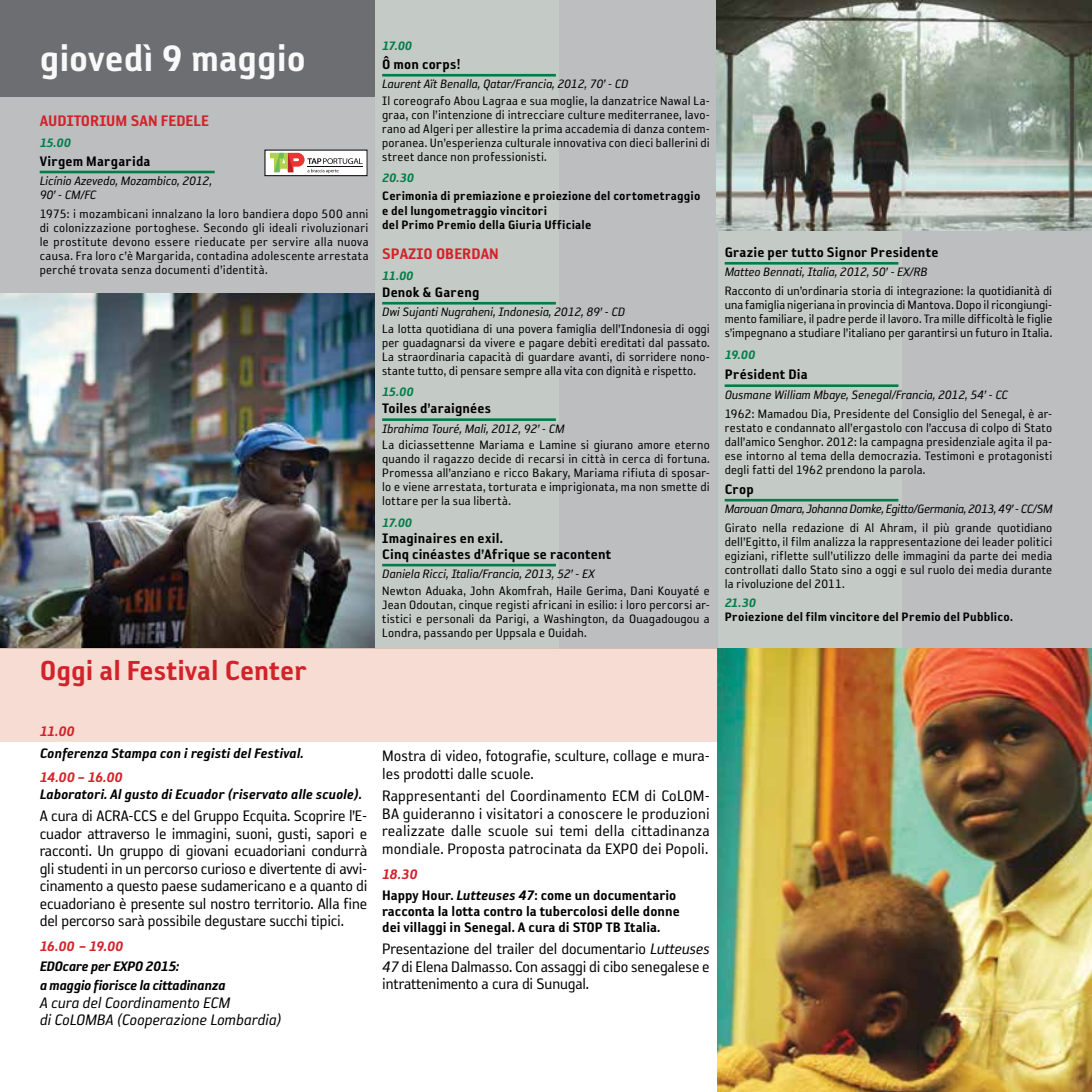
<style>
.page{position:relative;width:1092px;height:1092px;background:#fff}
.page>*{position:absolute;margin:0;border:0;box-sizing:border-box;transform-origin:0 0}
.t1{font:42px "Reykjavik One OT C Gauge";color:#faf9f9}
.t2{font:31.5px "Reykjavik One OT C Gauge";color:#d2232a}
.t3{font:17.5px/17.5px "Reykjavik One OT A Gauge";color:#000;text-align:justify}
.t4{font:italic 17.5px/17.5px "Reykjavik One OT A Gauge";color:#000}
.t5{font:17.5px "Reykjavik One OT C Gauge";color:#d2232a}
.t6{font:15.75px/15.8px "Reykjavik One OT C Gauge";letter-spacing:.01em;color:#000}
.t7{font:italic 15.75px "Reykjavik One OT C Gauge";color:#000}
.t8{font:italic 15.75px/19.2px "Reykjavik One OT C Gauge";letter-spacing:-.02em;color:#000}
.t9{font:italic 15.75px "Reykjavik One OT C Gauge";letter-spacing:-.01em;color:#d2232a}
.t10{font:14px/14px "Reykjavik One OT A Gauge";letter-spacing:.015em;color:#000;text-align:justify}
.t11{font:italic 14px/14px "Reykjavik One OT A Gauge";color:#000}
.t12{font:14px/14.5px "Reykjavik One OT C Gauge";letter-spacing:.015em;color:#000}
.t13{font:italic 14px "Reykjavik One OT A Gauge";letter-spacing:-.02em;color:#000}
.t14{font:italic 14px "Reykjavik One OT C Gauge";color:#007e49}
.s1{font-style:italic;color:#d2232a}
.s2{font-style:italic}
</style>
<div class="page">
<div style="left:0;top:0;width:1091px;height:648px;background:#bdbec0"></div>
<div style="left:375px;top:0;width:183px;height:648px;background:#c4cac5"></div>
<hr style="left:40px;top:171px;width:175px;height:2px;background:#007e49">
<div style="left:0;top:648px;width:1091px;height:93px;background:#f6dcd3"></div>
<div style="left:718px;top:0;width:184px;height:647px;background:#c4cac5"></div>
<hr style="left:382px;top:74px;width:174px;height:2px;background:#007e49">
<hr style="left:382px;top:302px;width:174px;height:2px;background:#007e49">
<hr style="left:382px;top:418px;width:174px;height:3px;background:#007e49">
<hr style="left:382px;top:563px;width:174px;height:3px;background:#007e49">
<hr style="left:724px;top:262px;width:174px;height:2px;background:#007e49">
<hr style="left:724px;top:384px;width:174px;height:3px;background:#007e49">
<hr style="left:724px;top:499px;width:174px;height:2px;background:#007e49">
<img style="left:716px;top:0;width:375px;height:230px">
<img style="left:0;top:293px;width:375px;height:354px">
<img style="left:717px;top:648px;width:374px;height:443px">
<div style="left:0;top:0;width:375px;height:97px;background:#6d6e71"></div>
<div style="left:265px;top:150px;width:102px;height:26px;background:#fff"></div>
<svg style="left:270px;top:153px;width:92px;height:20px"></svg>
<div style="left:265px;top:150px;width:102px;height:26px;border:1px solid #000"></div>
<h1 class="t1" style="left:40px;top:36px;width:267px">giovedì 9 maggio</h1>
<p class="t5" style="left:40px;top:111px;width:19px">Auditorium</p>
<p class="t5" style="left:131px;top:111px;width:47px">San Fedele</p>
<p class="t14" style="left:40px;top:135px;width:33px">15.00</p>
<p class="t6" style="left:40px;top:153px;width:112px">Virgem Margarida</p>
<p class="t11" style="left:40px;top:174px;width:174px">Licínio Azevedo, Mozambico, 2012,<br>90’ - CM/FC</p>
<p class="t10" style="left:40px;top:207px;width:330px">1975: i mozambicani innalzano la loro bandiera dopo 500 anni di colonizzazione portoghese. Secondo gli ideali rivoluzionari le prostitute devono essere rieducate per servire alla nuova causa. Fra loro c’è Margarida, contadina adolescente arrestata perché trovata senza documenti d’identità.</p>
<h2 class="t2" style="left:40px;top:653px;width:268px">Oggi al Festival Center</h2>
<p class="t14" style="left:382px;top:39px;width:31px">17.00</p>
<p class="t6" style="left:382px;top:56px;width:80px">Ô mon corps!</p>
<p class="t11" style="left:382px;top:77px;width:247px">Laurent Aït Benalla, Qatar/Francia, 2012, 70’ - CD</p>
<p class="t10" style="left:382px;top:94px;width:329px">Il coreografo Abou Lagraa e sua moglie, la danzatrice Nawal La&shy;graa, con l’intenzione di intrecciare culture mediterranee, lavo&shy;rano ad Algeri per allestire la prima accademia di danza contem&shy;poranea. Un’esperienza culturale innovativa con dieci ballerini di street dance non professionisti.</p>
<p class="t14" style="left:382px;top:171px;width:33px">20.30</p>
<p class="t12" style="left:382px;top:188px;width:319px">Cerimonia di premiazione e proiezione del cortometraggio e del lungometraggio vincitori<br>del Primo Premio della Giuria Ufficiale</p>
<p class="t5" style="left:382px;top:244px;width:18px">Spazio</p>
<p class="t5" style="left:436px;top:244px;width:19px">Oberdan</p>
<p class="t14" style="left:382px;top:268px;width:33px">11.00</p>
<p class="t6" style="left:382px;top:284px;width:99px">Denok &amp; Gareng</p>
<p class="t11" style="left:382px;top:305px;width:244px">Dwi Sujanti Nugraheni, Indonesia, 2012, 89’ - CD</p>
<p class="t10" style="left:382px;top:322px;width:329px">La lotta quotidiana di una povera famiglia dell’Indonesia di oggi per guadagnarsi da vivere e pagare debiti ereditati dal passato.<br>La straordinaria capacità di guardare avanti, di sorridere nono&shy;stante tutto, di pensare sempre alla vita con dignità e rispetto.</p>
<p class="t14" style="left:382px;top:385px;width:33px">15.00</p>
<p class="t6" style="left:382px;top:400px;width:110px">Toiles d’araignées</p>
<p class="t11" style="left:382px;top:421px;width:184px">Ibrahima Touré, Mali, 2012, 92’ - CM</p>
<p class="t10" style="left:382px;top:438px;width:329px">La diciassettenne Mariama e Lamine si giurano amore eterno quando il ragazzo decide di recarsi in città in cerca di fortuna.<br>Promessa all’anziano e ricco Bakary, Mariama rifiuta di sposar&shy;lo e viene arrestata, torturata e imprigionata, ma non smette di lottare per la sua libertà.</p>
<p class="t14" style="left:382px;top:515px;width:31px">17.00</p>
<p class="t6" style="left:382px;top:530px;width:231px">Imaginaires en exil.<br>Cinq cinéastes d’Afrique se racontent</p>
<p class="t11" style="left:382px;top:567px;width:214px">Daniela Ricci, Italia/Francia, 2013, 52’ - EX</p>
<p class="t10" style="left:382px;top:583px;width:329px">Newton Aduaka, John Akomfrah, Haile Gerima, Dani Kouyaté e Jean Odoutan, cinque registi africani in esilio: i loro percorsi ar&shy;tistici e personali da Parigi, a Washington, da Ouagadougou a Londra, passando per Uppsala e Ouidah.</p>
<p class="t6" style="left:724px;top:244px;width:215px">Grazie per tutto Signor Presidente</p>
<p class="t11" style="left:724px;top:265px;width:204px">Matteo Bennati, Italia, 2012, 50’ - EX/RB</p>
<p class="t10" style="left:724px;top:284px;width:329px">Racconto di un’ordinaria storia di integrazione: la quotidianità di una famiglia nigeriana in provincia di Mantova. Dopo il ricongiungi&shy;mento familiare, il padre perde il lavoro. Tra mille difficoltà le figlie s’impegnano a studiare l’italiano per garantirsi un futuro in Italia.</p>
<p class="t14" style="left:724px;top:347px;width:32px">19.00</p>
<p class="t6" style="left:724px;top:367px;width:85px">Président Dia</p>
<p class="t11" style="left:724px;top:388px;width:285px">Ousmane William Mbaye, Senegal/Francia, 2012, 54’ - CC</p>
<p class="t10" style="left:724px;top:406px;width:329px">1962: Mamadou Dia, Presidente del Consiglio del Senegal, è ar&shy;restato e condannato all’ergastolo con l’accusa di colpo di Stato dall’amico Senghor. 2012: la campagna presidenziale agita il pa&shy;ese intorno al tema della democrazia. Testimoni e protagonisti degli fatti del 1962 prendono la parola.</p>
<p class="t6" style="left:724px;top:481px;width:31px">Crop</p>
<p class="t13" style="left:724px;top:502px;width:329px">Marouan Omara, Johanna Domke, Egitto/Germania, 2013, 49’ - CC/SM</p>
<p class="t10" style="left:724px;top:521px;width:329px">Girato nella redazione di Al Ahram, il più grande quotidiano dell’Egitto, il film analizza la rappresentazione dei leader politici egiziani, riflette sull’utilizzo delle immagini da parte dei media controllati dallo Stato sino a oggi e sul ruolo dei media durante la rivoluzione del 2011.</p>
<p class="t14" style="left:724px;top:595px;width:33px">21.30</p>
<p class="t12" style="left:724px;top:609px;width:290px">Proiezione del film vincitore del Premio del Pubblico.</p>
<p class="t9" style="left:40px;top:722px;width:36px">11.00</p>
<p class="t7" style="left:40px;top:744px;width:265px">Conferenza Stampa con i registi del Festival.</p>
<p class="t9" style="left:40px;top:769px;width:84px">14.00 – 16.00</p>
<p class="t7" style="left:40px;top:785px;width:324px">Laboratori. Al gusto di Ecuador (riservato alle scuole).</p>
<p class="t3" style="left:40px;top:807px;width:329px">A cura di ACRA-CCS e del Gruppo Ecquita. Scoprire l’E&shy;cuador attraverso le immagini, suoni, gusti, sapori e racconti. Un gruppo di giovani ecuadoriani condurrà gli studenti in un percorso curioso e divertente di avvi&shy;cinamento a questo paese sudamericano e a quanto di ecuadoriano è presente sul nostro territorio. Alla fine del percorso sarà possibile degustare succhi tipici.</p>
<p class="t9" style="left:40px;top:938px;width:85px">16.00 – 19.00</p>
<p class="t8" style="left:40px;top:956px;width:187px">EDOcare per EXPO 2015:<br>a maggio fiorisce la cittadinanza</p>
<p class="t4" style="left:40px;top:993px;width:243px">A cura del Coordinamento ECM<br>di CoLOMBA (Cooperazione Lombardia)</p>
<p class="t3" style="left:382px;top:747px;width:329px">Mostra di video, fotografie, sculture, collage e mura&shy;les prodotti dalle scuole.</p>
<p class="t3" style="left:382px;top:787px;width:329px">Rappresentanti del Coordinamento ECM di CoLOM-BA guideranno i visitatori a conoscere le produzioni realizzate dalle scuole sui temi della cittadinanza mondiale. Proposta patrocinata da EXPO dei Popoli.</p>
<p class="t6" style="left:382px;top:863px;width:295px;line-height:21.5px"><span class="s1">18.30<br></span>Happy Hour. <span class="s2">Lutteuses 47</span>: come un documentario</p>
<p class="t6" style="left:382px;top:903px;width:299px">racconta la lotta contro la tubercolosi delle donne dei villaggi in Senegal. A cura di STOP TB Italia.</p>
<p class="t3" style="left:382px;top:940px;width:329px">Presentazione del trailer del documentario <span class="s2">Lutteuses 47</span> di Elena Dalmasso. Con assaggi di cibo senegalese e intrattenimento a cura di Sunugal.</p>
</div>
